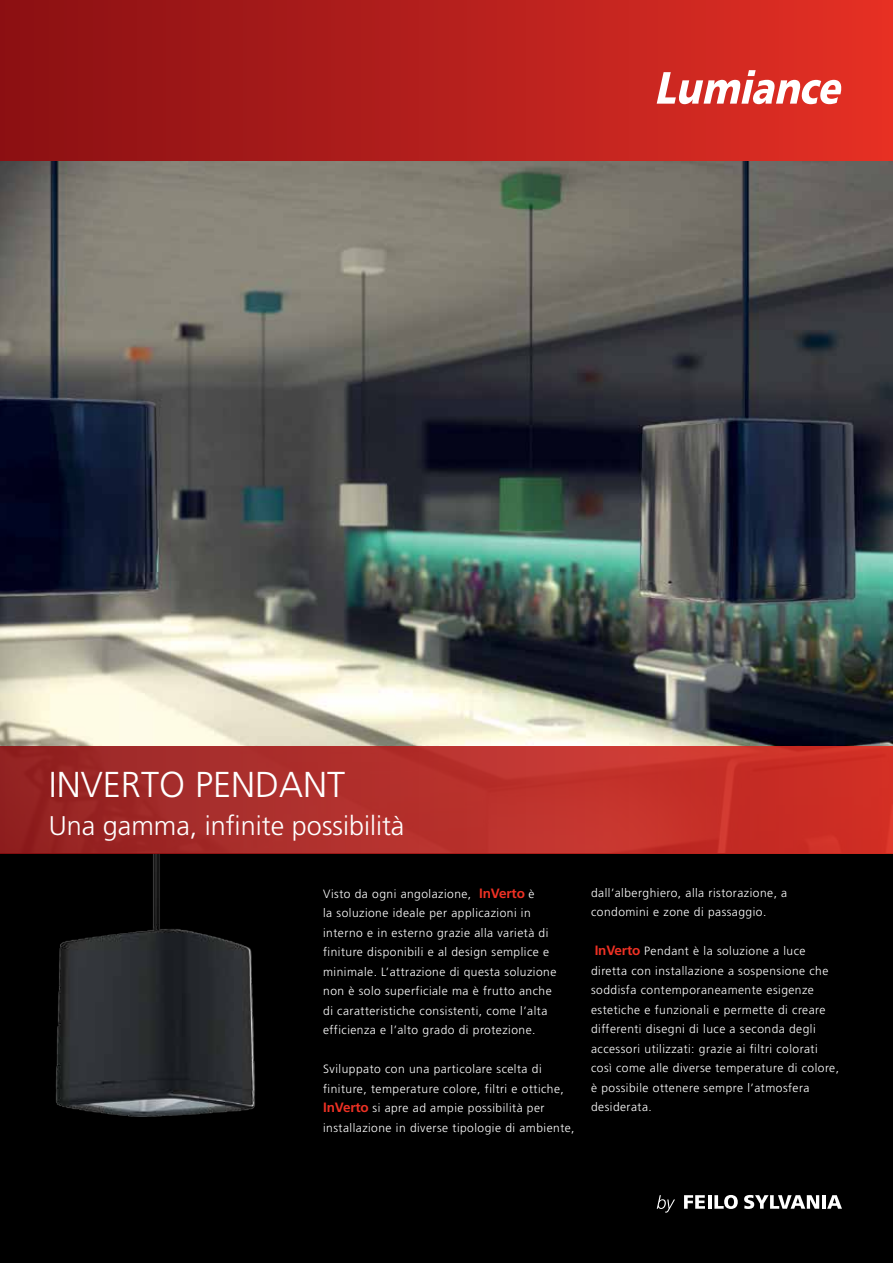
<style>
.page{position:relative;width:893px;height:1263px;background:#fff}
.page>*{position:absolute;margin:0;border:0;box-sizing:border-box;transform-origin:0 0}
.t1{font:300 36px "Frutiger LT Std";color:#fff}
.t2{font:300 27px "Frutiger LT Std";color:#fff}
.t3{font:300 12px/19.5px "Frutiger LT Std";letter-spacing:.04em;color:#fff}
.s1{font-weight:700;font-size:13.5px;color:#ee3124}
</style>
<div class="page">
<div style="left:0;top:829px;width:893px;height:434px;background:#000"></div>
<img style="left:37px;top:853px;width:239px;height:264px">
<img style="left:0;top:160px;width:893px;height:587px">
<div style="left:0;top:0;width:893px;height:160px;background:linear-gradient(to right,#891013,#e43025)"></div>
<svg style="left:657px;top:70px;width:184px;height:34px"></svg>
<div style="left:0;top:747px;width:893px;height:106px;background:linear-gradient(to right,#962828,#d6342a)"></div>
<svg style="left:744px;top:1195px;width:75px;height:14px"></svg>
<hr style="left:822px;top:1195px;width:4px;height:14px;background:#fff">
<svg style="left:827px;top:1195px;width:15px;height:14px"></svg>
<svg style="left:684px;top:1195px;width:21px;height:14px"></svg>
<hr style="left:708px;top:1195px;width:3px;height:14px;background:#fff">
<svg style="left:714px;top:1195px;width:24px;height:14px"></svg>
<svg style="left:657px;top:1195px;width:18px;height:17px"></svg>
<h1 class="t1" style="left:49px;top:764px;width:298px">INVERTO PENDANT</h1>
<h2 class="t2" style="left:49px;top:811px;width:357px">Una gamma, infinite possibilità</h2>
<p class="t3" style="left:323px;top:884px;width:235px">Visto da ogni angolazione, <span class="s1">InVerto</span> è<br>la soluzione ideale per applicazioni in interno e in esterno grazie alla varietà di finiture disponibili e al design semplice e minimale. L’attrazione di questa soluzione non è solo superficiale ma è frutto anche di caratteristiche consistenti, come l’alta efficienza e l’alto grado di protezione.</p>
<p class="t3" style="left:323px;top:1060px;width:253px">Sviluppato con una particolare scelta di finiture, temperature colore, filtri e ottiche, <span class="s1">InVerto</span> si apre ad ampie possibilità per installazione in diverse tipologie di ambiente,</p>
<p class="t3" style="left:591px;top:883px;width:198px">dall’alberghiero, alla ristorazione, a condomini e zone di passaggio.</p>
<p class="t3" style="left:591px;top:941px;width:250px;text-indent:4px"><span class="s1">InVerto</span> Pendant è la soluzione a luce diretta con installazione a sospensione che soddisfa contemporaneamente esigenze estetiche e funzionali e permette di creare differenti disegni di luce a seconda degli accessori utilizzati: grazie ai filtri colorati così come alle diverse temperature di colore, è possibile ottenere sempre l’atmosfera desiderata.</p>
</div>
